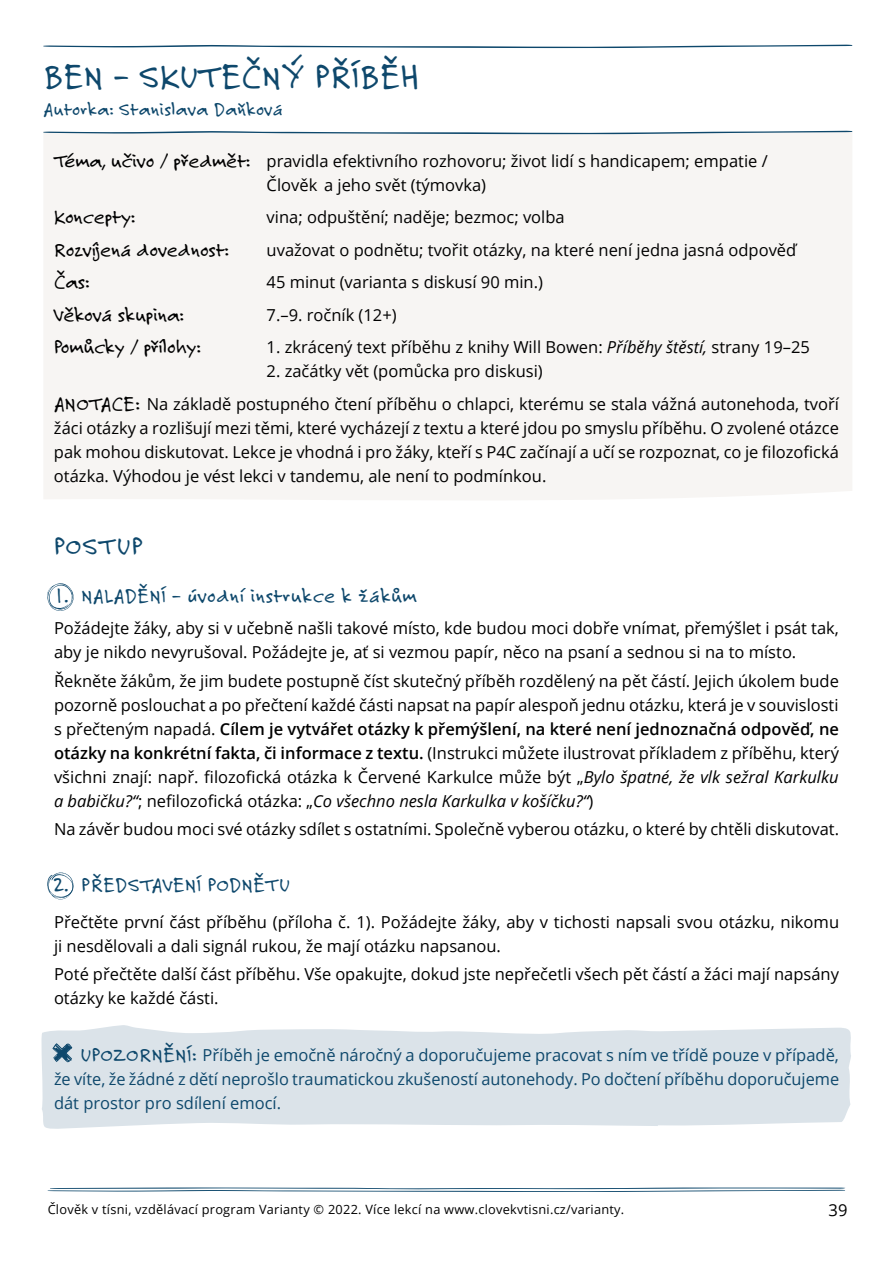
<style>
.page{position:relative;width:893px;height:1263px;background:#fff}
.page>*{position:absolute;margin:0;border:0;box-sizing:border-box;transform-origin:0 0}
.t1{font:36px "Felt Tip Roman";letter-spacing:.02em;color:#0e486c}
.t2{font:27px "Felt Tip Roman";letter-spacing:.05em;color:#0e486c}
.t3{font:21px "Felt Tip Roman";color:#000}
.t4{font:21px "Felt Tip Roman";letter-spacing:.03em;color:#0e486c}
.t5{font:19.5px "Felt Tip Roman";letter-spacing:.02em;color:#0e486c}
.t6{font:16.5px/24px "Open Sans";color:#000}
.t7{font:16.5px/24px "Open Sans";color:#0e486c;text-align:justify}
.t8{font:12.75px "Open Sans";letter-spacing:.02em;color:#000}
.s1{font-family:"Felt Tip Roman";font-size:21px}
.s2{font-style:italic}
.s3{font-weight:600}
</style>
<div class="page">
<svg style="left:48px;top:1187px;width:797px;height:5px"></svg>
<svg style="left:41px;top:1025px;width:810px;height:104px;background:#dee5eb"></svg>
<svg style="left:52px;top:1043px;width:21px;height:19px"></svg>
<div style="left:44px;top:134px;width:808px;height:366px;background:#f7f5f3"></div>
<svg style="left:43px;top:45px;width:809px;height:3px"></svg>
<svg style="left:43px;top:131px;width:809px;height:3px"></svg>
<svg style="left:47px;top:583px;width:27px;height:28px"></svg>
<svg style="left:47px;top:872px;width:27px;height:28px"></svg>
<h1 class="t1" style="left:43px;top:52px;width:377px">BEN – SKUTEČNÝ PŘÍBĚH</h1>
<p class="t5" style="left:43px;top:96px;width:241px">Autorka: Stanislava Daňková</p>
<p class="t6" style="left:267px;top:148px;width:503px;text-indent:-213px"><span class="s1">Téma, učivo / předmět:</span> pravidla efektivního rozhovoru; život lidí s handicapem; empatie /<br>Člověk a jeho svět (týmovka)</p>
<p class="t3" style="left:54px;top:203px;width:83px">Koncepty:</p>
<p class="t6" style="left:267px;top:205px;width:300px">vina; odpuštění; naděje; bezmoc; volba</p>
<p class="t3" style="left:54px;top:236px;width:176px">Rozvíjená dovednost:</p>
<p class="t6" style="left:267px;top:237px;width:531px">uvažovat o podnětu; tvořit otázky, na které není jedna jasná odpověď</p>
<p class="t3" style="left:54px;top:268px;width:37px">Čas:</p>
<p class="t6" style="left:267px;top:270px;width:278px">45 minut (varianta s diskusí 90 min.)</p>
<p class="t3" style="left:54px;top:301px;width:131px">Věková skupina:</p>
<p class="t6" style="left:267px;top:302px;width:132px">7.–9. ročník (12+)</p>
<p class="t3" style="left:54px;top:333px;width:148px">Pomůcky / přílohy:</p>
<p class="t6" style="left:267px;top:335px;width:545px">1. zkrácený text příběhu z knihy Will Bowen: <span class="s2">Příběhy štěstí,</span> strany 19–25</p>
<p class="t6" style="left:54px;top:355px;width:786px;line-height:32.5px;text-indent:213px">2. začátky vět (pomůcka pro diskusi)<br><span class="s1">ANOTACE:</span> Na základě postupného čtení příběhu o chlapci, kterému se stala vážná autonehoda, tvoří</p>
<p class="t6" style="left:54px;top:415px;width:786px;text-align:justify">žáci otázky a rozlišují mezi těmi, které vycházejí z textu a které jdou po smyslu příběhu. O zvolené otázce pak mohou diskutovat. Lekce je vhodná i pro žáky, kteří s P4C začínají a učí se rozpoznat, co je filozofická otázka. Výhodou je vést lekci v tandemu, ale není to podmínkou.</p>
<h2 class="t2" style="left:54px;top:528px;width:91px">POSTUP</h2>
<p class="t4" style="left:54px;top:582px;width:364px">1. NALADĚNÍ – úvodní instrukce k žákům</p>
<p class="t6" style="left:54px;top:616px;width:786px">Požádejte žáky, aby si v učebně našli takové místo, kde budou moci dobře vnímat, přemýšlet i psát tak, aby je nikdo nevyrušoval. Požádejte je, ať si vezmou papír, něco na psaní a sednou si na to místo.</p>
<p class="t6" style="left:54px;top:668px;width:786px;text-align:justify">Řekněte žákům, že jim budete postupně číst skutečný příběh rozdělený na pět částí. Jejich úkolem bude pozorně poslouchat a po přečtení každé části napsat na papír alespoň jednu otázku, která je v souvislosti s přečteným napadá. <span class="s3">Cílem je vytvářet otázky k přemýšlení, na které není jednoznačná odpověď, ne otázky na konkrétní fakta, či informace z textu.</span> (Instrukci můžete ilustrovat příkladem z příběhu, který všichni znají: např. filozofická otázka k Červené Karkulce může být „<span class="s2">Bylo špatné, že vlk sežral Karkulku a babičku?“</span>; nefilozofická otázka: „<span class="s2">Co všechno nesla Karkulka v košíčku?“</span>)</p>
<p class="t6" style="left:54px;top:816px;width:787px">Na závěr budou moci své otázky sdílet s ostatními. Společně vyberou otázku, o které by chtěli diskutovat.</p>
<p class="t4" style="left:54px;top:871px;width:237px">2. PŘEDSTAVENÍ PODNĚTU</p>
<p class="t6" style="left:54px;top:910px;width:787px">Přečtěte první část příběhu (příloha č. 1). Požádejte žáky, aby v tichosti napsali svou otázku, nikomu ji nesdělovali a dali signál rukou, že mají otázku napsanou.</p>
<p class="t6" style="left:54px;top:962px;width:786px">Poté přečtěte další část příběhu. Vše opakujte, dokud jste nepřečetli všech pět částí a žáci mají napsány otázky ke každé části.</p>
<p class="t7" style="left:54px;top:1042px;width:787px;text-indent:27px"><span class="s1">UPOZORNĚNÍ:</span> Příběh je emočně náročný a doporučujeme pracovat s ním ve třídě pouze v případě, že víte, že žádné z dětí neprošlo traumatickou zkušeností autonehody. Po dočtení příběhu doporučujeme dát prostor pro sdílení emocí.</p>
<p class="t8" style="left:48px;top:1200px;width:578px">Člověk v tísni, vzdělávací program Varianty © 2022. Více lekcí na www.clovekvtisni.cz/varianty.</p>
<p class="t6" style="left:828px;top:1197px;width:20px">39</p>
</div>
